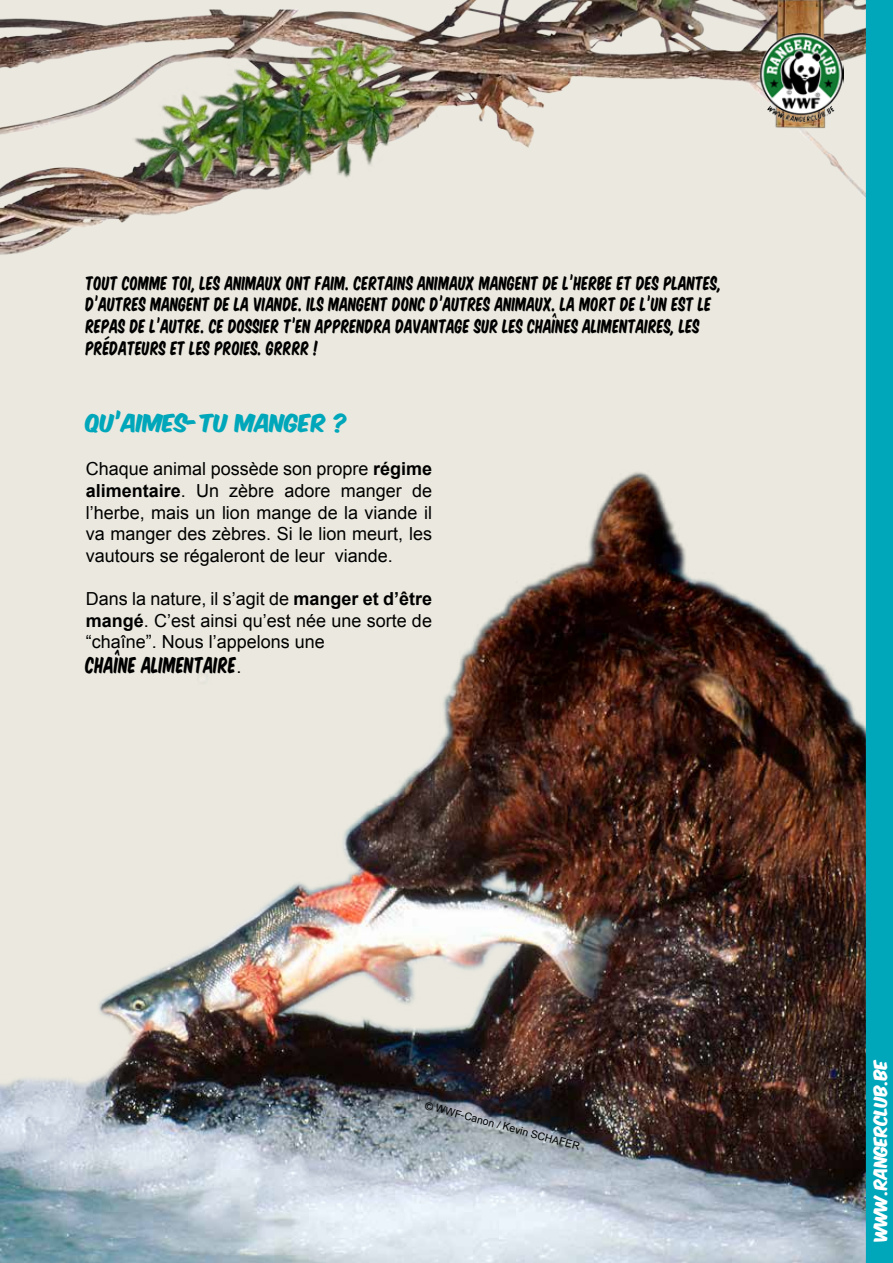
<style>
.page{position:relative;width:893px;height:1263px;background:#ebe9df}
.page>*{position:absolute;margin:0;border:0;box-sizing:border-box;transform-origin:0 0}
.t1{font:21px "Komika Title Axis";color:#00a7ba}
.t2{font:21px "Komika Title";color:#000}
.t3{font:18px/21.6px "Arial";color:#000;text-align:justify}
.t4{font:18px/21.6px "Komika Title";color:#000}
.t5{font:15.75px "Komika Title Axis";color:#fff}
.t6{font:10.5px "Arial";color:#000}
.s1{font-weight:700}
.s2{font-family:"Arial";font-size:18px}
</style>
<div class="page">
<img style="left:0;top:0;width:866px;height:296px">
<img style="left:92px;top:11px;width:346px;height:184px">
<img style="left:0;top:461px;width:866px;height:802px">
<img style="left:727px;top:0;width:109px;height:137px">
<img style="left:757px;top:32px;width:86px;height:92px">
<div style="left:866px;top:0;width:27px;height:1263px;background:#00a7ba"></div>
<p class="t4" style="left:86px;top:271px;width:637px">TOUT COMME TOI, LES ANIMAUX ONT FAIM. CERTAINS ANIMAUX MANGENT DE L’HERBE ET DES PLANTES, D’AUTRES MANGENT DE LA VIANDE. ILS MANGENT DONC D’AUTRES ANIMAUX. LA MORT DE L’UN EST LE REPAS DE L’AUTRE. CE DOSSIER T’EN APPRENDRA DAVANTAGE SUR LES CHAÎNES ALIMENTAIRES, LES PRÉDATEURS ET LES PROIES. GRRRR !</p>
<p class="t1" style="left:86px;top:413px;width:264px">QU’AIMES-TU MANGER ?</p>
<p class="t3" style="left:86px;top:458px;width:348px">Chaque animal possède son propre <span class="s1">régime alimentaire</span>. Un zèbre adore manger de l’herbe, mais un lion mange de la viande il va manger des zèbres. Si le lion meurt, les vautours se régaleront de leur viande.</p>
<p class="t3" style="left:86px;top:588px;width:348px">Dans la nature, il s’agit de <span class="s1">manger et d’être mangé</span>. C’est ainsi qu’est née une sorte de “chaîne”. Nous l’appelons une</p>
<p class="t2" style="left:86px;top:650px;width:157px">CHAÎNE ALIMENTAIRE<span class="s2">.</span></p>
<p class="t6" style="left:427px;top:1098px;width:161px;rotate:15deg">© WWF-Canon / Kevin SCHAFER</p>
<p class="t5" style="left:872px;top:1241px;width:183px;rotate:-90deg">WWW.RANGERCLUB.BE</p>
</div>
